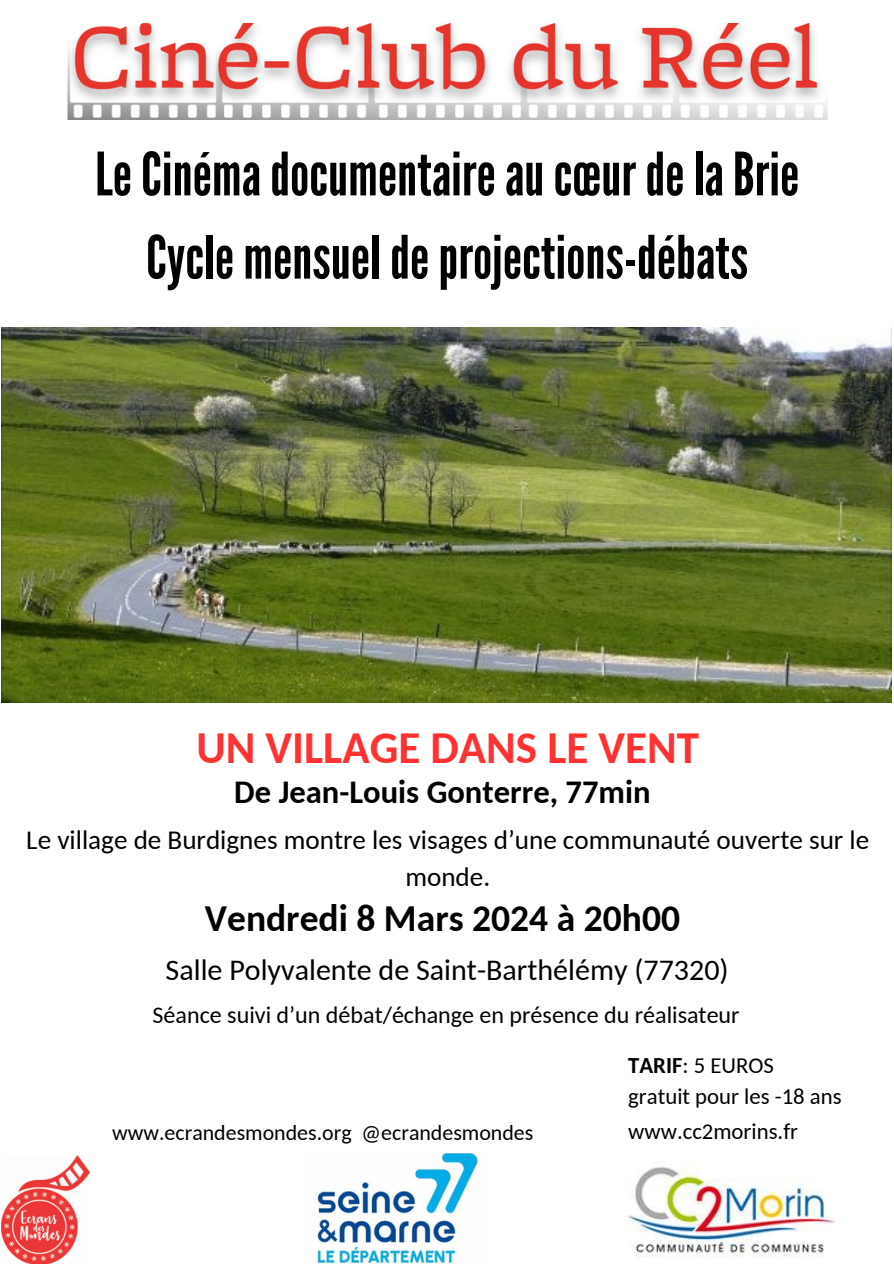
<style>
.page{position:relative;width:894px;height:1264px;background:#fff}
.page>*{position:absolute;margin:0;border:0;box-sizing:border-box;transform-origin:0 0}
.t1{font:59.55px "League Gothic";color:#000}
.t2{font:700 45px "Carlito";color:#ff3131}
.t3{font:700 37.5px "Carlito";color:#000}
.t4{font:700 32.55px "Carlito";color:#000}
.t5{font:30px "Carlito";color:#000}
.t6{font:27.15px/37.2px "Carlito";color:#000;text-align:center}
.t7{font:24px "Carlito";color:#000}
.t8{font:22.65px "Carlito";color:#000}
.t9{font:21.9px "Carlito";color:#000}
.s1{font-weight:700}
</style>
<div class="page">
<img style="left:67px;top:23px;width:760px;height:96px">
<img style="left:1px;top:1155px;width:88px;height:108px">
<img style="left:317px;top:1153px;width:161px;height:110px">
<img style="left:628px;top:1161px;width:206px;height:96px">
<img style="left:1px;top:327px;width:890px;height:375px">
<p class="t1" style="left:95px;top:140px;width:705px">LeCinémadocumentaireaucœurdelaBrie</p>
<p class="t1" style="left:146px;top:223px;width:603px">Cycle mensueldeprojections-débats</p>
<p class="t2" style="left:196px;top:729px;width:504px">UN VILLAGE DANS LE VENT</p>
<p class="t4" style="left:234px;top:778px;width:417px">De Jean-Louis Gonterre, 77min</p>
<p class="t6" style="left:26px;top:823px;width:844px">Le village de Burdignes montre les visages d’une communauté ouverte sur le monde.</p>
<p class="t3" style="left:205px;top:902px;width:476px">Vendredi 8 Mars 2024 à 20h00</p>
<p class="t5" style="left:165px;top:957px;width:564px">Salle Polyvalente de Saint-Barthélémy (77320)</p>
<p class="t7" style="left:152px;top:1005px;width:588px">Séance suivi d’un débat/échange en présence du réalisateur</p>
<p class="t9" style="left:112px;top:1123px;width:422px">www.ecrandesmondes.org @ecrandesmondes</p>
<p class="t8" style="left:628px;top:1055px;width:147px"><span class="s1">TARIF</span>: 5 EUROS</p>
<p class="t8" style="left:628px;top:1087px;width:215px">gratuit pour les -18 ans</p>
<p class="t8" style="left:628px;top:1122px;width:171px">www.cc2morins.fr</p>
</div>
